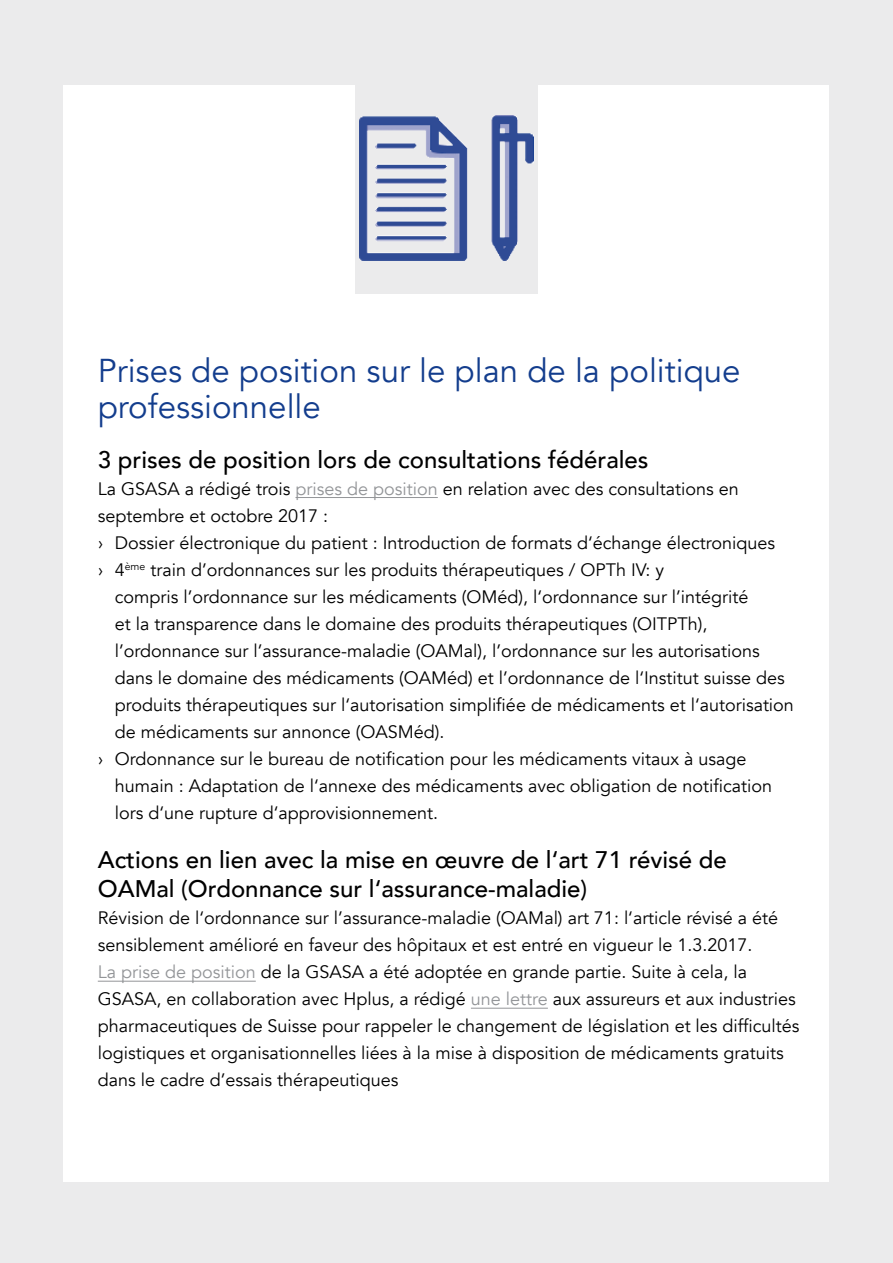
<style>
.page{position:relative;width:893px;height:1263px;background:#ebebec}
.page>*{position:absolute;margin:0;border:0;box-sizing:border-box;transform-origin:0 0}
.t1{font:33px/36px "Avenir";color:#133d8d}
.t2{font:500 24px/28.8px "Avenir";color:#000}
.t3{font:18px/27px "Avenir";color:#000}
.s1{color:#939598}
</style>
<div class="page">
<div style="left:64px;top:85px;width:765px;height:1096px;background:#fff"></div>
<hr style="left:295px;top:497px;width:143px;height:1px;background:#939598">
<hr style="left:98px;top:981px;width:158px;height:1px;background:#939598">
<hr style="left:471px;top:1008px;width:77px;height:1px;background:#939598">
<div style="left:355px;top:85px;width:183px;height:208px;background:#ebebec"></div>
<img style="left:360px;top:116px;width:173px;height:144px">
<p class="t1" style="left:98px;top:353px;width:644px">Prises de position sur le plan de la politique professionnelle</p>
<p class="t2" style="left:98px;top:443px;width:552px">3 prises de position lors de consultations fédérales</p>
<p class="t3" style="left:98px;top:475px;width:643px">La GSASA a rédigé trois <span class="s1">prises de position</span> en relation avec des consultations en septembre et octobre 2017 :</p>
<p class="t3" style="left:98px;top:529px;width:679px">› Dossier électronique du patient : Introduction de formats d‘échange électroniques</p>
<p class="t3" style="left:115px;top:556px;width:681px;text-indent:-17px">› 4<sup>ème</sup> train d’ordonnances sur les produits thérapeutiques / OPTh IV: y<br>compris l’ordonnance sur les médicaments (OMéd), l‘ordonnance sur l’intégrité<br>et la transparence dans le domaine des produits thérapeutiques (OITPTh), l’ordonnance sur l’assurance-maladie (OAMal), l’ordonnance sur les autorisations dans le domaine des médicaments (OAMéd) et l’ordonnance de l‘Institut suisse des produits thérapeutiques sur l‘autorisation simplifiée de médicaments et l‘autorisation de médicaments sur annonce (OASMéd).</p>
<p class="t3" style="left:115px;top:745px;width:659px;text-indent:-17px">› Ordonnance sur le bureau de notification pour les médicaments vitaux à usage humain : Adaptation de l‘annexe des médicaments avec obligation de notification lors d‘une rupture d‘approvisionnement.</p>
<p class="t2" style="left:98px;top:844px;width:631px">Actions en lien avec la mise en œuvre de l‘art 71 révisé de<br>OAMal (Ordonnance sur l‘assurance-maladie)</p>
<p class="t3" style="left:98px;top:905px;width:703px">Révision de l‘ordonnance sur l’assurance-maladie (OAMal) art 71: l‘article révisé a été sensiblement amélioré en faveur des hôpitaux et est entré en vigueur le 1.3.2017.<br><span class="s1">La prise de position</span> de la GSASA a été adoptée en grande partie. Suite à cela, la GSASA, en collaboration avec Hplus, a rédigé <span class="s1">une lettre</span> aux assureurs et aux industries pharmaceutiques de Suisse pour rappeler le changement de législation et les difficultés logistiques et organisationnelles liées à la mise à disposition de médicaments gratuits dans le cadre d’essais thérapeutiques</p>
</div>
